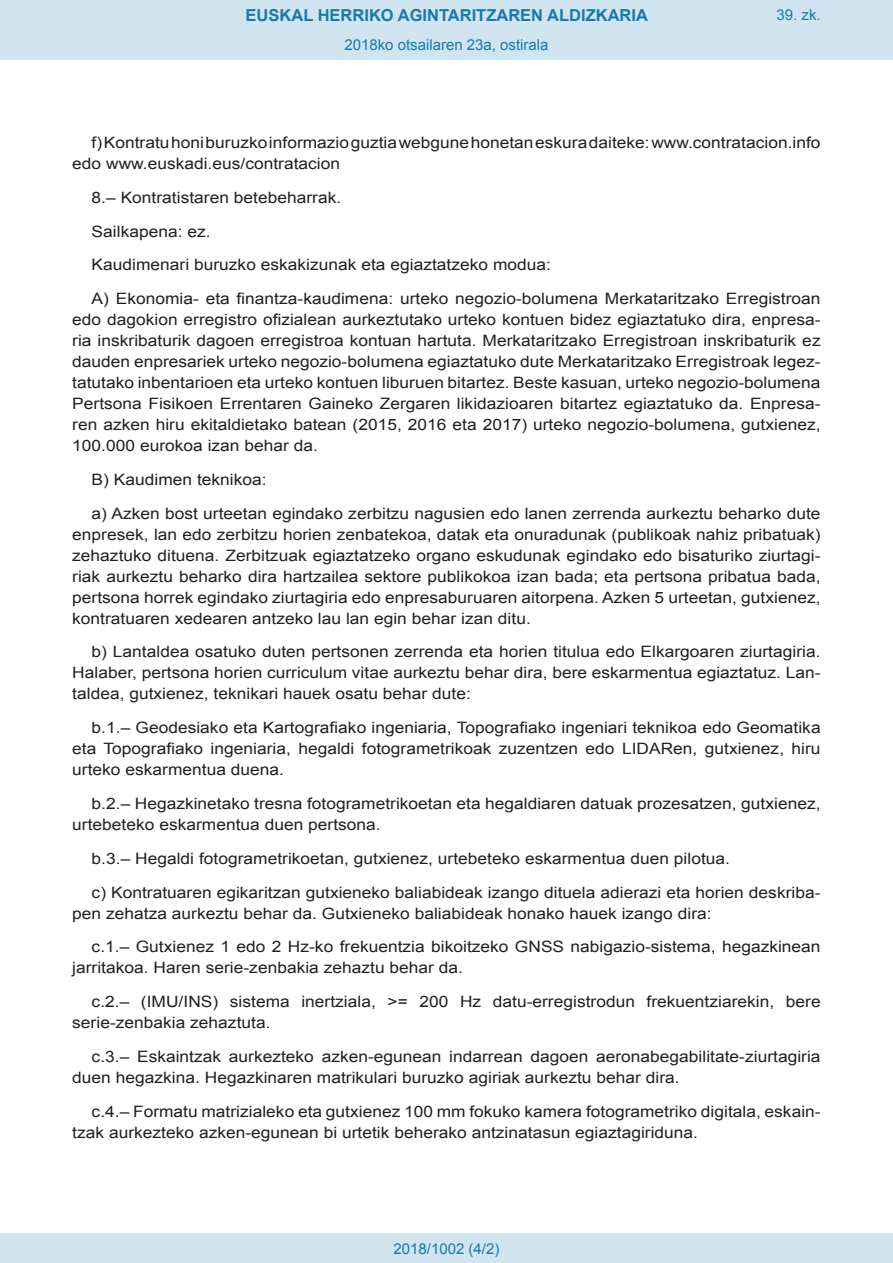
<style>
.page{position:relative;width:893px;height:1263px;background:#fff}
.page>*{position:absolute;margin:0;border:0;box-sizing:border-box;transform-origin:0 0}
.t1{font:700 16.5px "Arial";color:#1879ad}
.BOPVDetalle{font:15.6px/21px "Arial";color:#231f20;scale:1.11 1}
.Paginacion_Centro{font:15px "Arial";color:#1879ad}
</style>
<div class="page">
<div style="left:0;top:0;width:893px;height:60px;background:#d0e5f0"></div>
<div style="left:0;top:1233px;width:893px;height:30px;background:#d0e5f0"></div>
<p class="t1" style="left:246px;top:4px;width:404px">EUSKAL HERRIKO AGINTARITZAREN ALDIZKARIA</p>
<p class="Paginacion_Centro" style="left:344px;top:35px;width:206px">2018ko otsailaren 23a, ostirala</p>
<p class="Paginacion_Centro" style="left:776px;top:5px;width:46px">39. zk.</p>
<p class="BOPVDetalle" style="left:72px;top:132px;width:676px;text-indent:19px">f) Kontratu honi buruzko informazio guztia webgune honetan eskura daiteke: www.contratacion.info edo www.euskadi.eus/contratacion</p>
<p class="BOPVDetalle" style="left:92px;top:187px;width:226px">8.– Kontratistaren betebeharrak.</p>
<p class="BOPVDetalle" style="left:92px;top:221px;width:109px">Sailkapena: ez.</p>
<p class="BOPVDetalle" style="left:92px;top:255px;width:415px">Kaudimenari buruzko eskakizunak eta egiaztatzeko modua:</p>
<p class="BOPVDetalle" style="left:72px;top:288px;width:676px;text-align:justify;text-indent:19px">A) Ekonomia- eta finantza-kaudimena: urteko negozio-bolumena Merkataritzako Erregistroan edo dagokion erregistro ofizialean aurkeztutako urteko kontuen bidez egiaztatuko dira, enpresa&shy;ria inskribaturik dagoen erregistroa kontuan hartuta. Merkataritzako Erregistroan inskribaturik ez dauden enpresariek urteko negozio-bolumena egiaztatuko dute Merkataritzako Erregistroak legez&shy;tatutako inbentarioen eta urteko kontuen liburuen bitartez. Beste kasuan, urteko negozio-bolumena Pertsona Fisikoen Errentaren Gaineko Zergaren likidazioaren bitartez egiaztatuko da. Enpresa&shy;ren azken hiru ekitaldietako batean (2015, 2016 eta 2017) urteko negozio-bolumena, gutxienez, 100.000 eurokoa izan behar da.</p>
<p class="BOPVDetalle" style="left:92px;top:469px;width:159px">B) Kaudimen teknikoa:</p>
<p class="BOPVDetalle" style="left:72px;top:503px;width:676px;text-align:justify;text-indent:19px">a) Azken bost urteetan egindako zerbitzu nagusien edo lanen zerrenda aurkeztu beharko dute enpresek, lan edo zerbitzu horien zenbatekoa, datak eta onuradunak (publikoak nahiz pribatuak) zehaztuko dituena. Zerbitzuak egiaztatzeko organo eskudunak egindako edo bisaturiko ziurtagi&shy;riak aurkeztu beharko dira hartzailea sektore publikokoa izan bada; eta pertsona pribatua bada, pertsona horrek egindako ziurtagiria edo enpresaburuaren aitorpena. Azken 5 urteetan, gutxienez, kontratuaren xedearen antzeko lau lan egin behar izan ditu.</p>
<p class="BOPVDetalle" style="left:72px;top:642px;width:676px;text-align:justify;text-indent:19px">b) Lantaldea osatuko duten pertsonen zerrenda eta horien titulua edo Elkargoaren ziurtagiria.<br>Halaber, pertsona horien curriculum vitae aurkeztu behar dira, bere eskarmentua egiaztatuz. Lan&shy;taldea, gutxienez, teknikari hauek osatu behar dute:</p>
<p class="BOPVDetalle" style="left:72px;top:717px;width:676px;text-align:justify;text-indent:19px">b.1.– Geodesiako eta Kartografiako ingeniaria, Topografiako ingeniari teknikoa edo Geomatika eta Topografiako ingeniaria, hegaldi fotogrametrikoak zuzentzen edo LIDARen, gutxienez, hiru urteko eskarmentua duena.</p>
<p class="BOPVDetalle" style="left:72px;top:793px;width:676px;text-indent:19px">b.2.– Hegazkinetako tresna fotogrametrikoetan eta hegaldiaren datuak prozesatzen, gutxienez, urtebeteko eskarmentua duen pertsona.</p>
<p class="BOPVDetalle" style="left:92px;top:848px;width:577px">b.3.– Hegaldi fotogrametrikoetan, gutxienez, urtebeteko eskarmentua duen pilotua.</p>
<p class="BOPVDetalle" style="left:72px;top:882px;width:676px;text-indent:19px">c) Kontratuaren egikaritzan gutxieneko baliabideak izango dituela adierazi eta horien deskriba&shy;pen zehatza aurkeztu behar da. Gutxieneko baliabideak honako hauek izango dira:</p>
<p class="BOPVDetalle" style="left:72px;top:936px;width:676px;text-indent:19px">c.1.– Gutxienez 1 edo 2 Hz-ko frekuentzia bikoitzeko GNSS nabigazio-sistema, hegazkinean jarritakoa. Haren serie-zenbakia zehaztu behar da.</p>
<p class="BOPVDetalle" style="left:72px;top:991px;width:676px;text-indent:19px">c.2.– (IMU/INS) sistema inertziala, &gt;= 200 Hz datu-erregistrodun frekuentziarekin, bere serie-zenbakia zehaztuta.</p>
<p class="BOPVDetalle" style="left:72px;top:1046px;width:676px;text-indent:19px">c.3.– Eskaintzak aurkezteko azken-egunean indarrean dagoen aeronabegabilitate-ziurtagiria duen hegazkina. Hegazkinaren matrikulari buruzko agiriak aurkeztu behar dira.</p>
<p class="BOPVDetalle" style="left:72px;top:1101px;width:676px;text-indent:19px">c.4.– Formatu matrizialeko eta gutxienez 100 mm fokuko kamera fotogrametriko digitala, eskain&shy;tzak aurkezteko azken-egunean bi urtetik beherako antzinatasun egiaztagiriduna.</p>
<p class="Paginacion_Centro" style="left:393px;top:1238px;width:107px">2018/1002 (4/2)</p>
</div>
